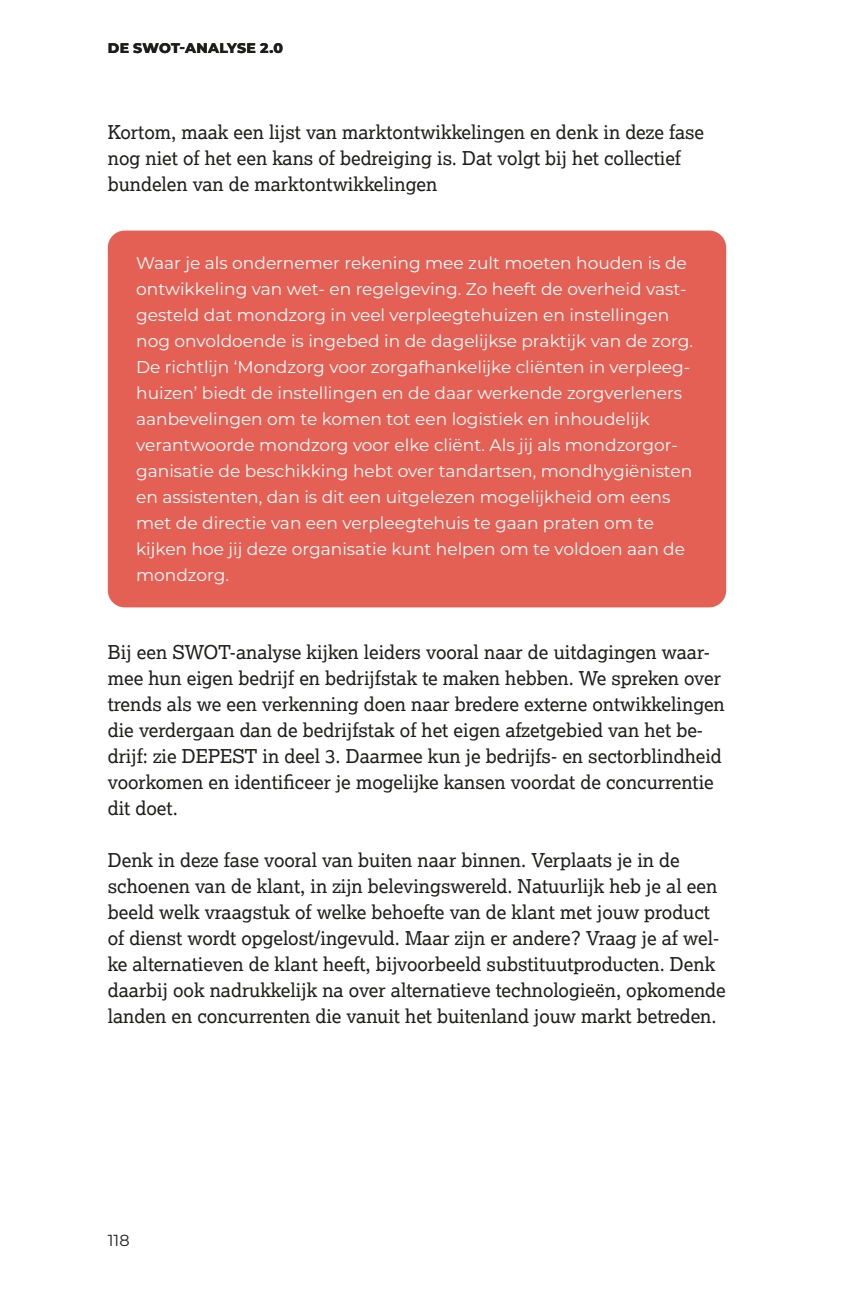
<style>
.page{position:relative;width:851px;height:1304px;background:#fff}
.page>*{position:absolute;margin:0;border:0;box-sizing:border-box;transform-origin:0 0}
.t1{font:19px/26px "Lexia";color:#1d1d1b}
.t2{font:17px/26px "Montserrat";color:#fff}
.t3{font:16px "Montserrat";color:#1d1d1b}
.t4{font:800 14px "Montserrat";letter-spacing:.02em;color:#1d1d1b}
</style>
<div class="page">
<div style="left:108px;top:231px;width:618px;height:376px;background:#e46054;border-radius:17px"></div>
<p class="t4" style="left:108px;top:38px;width:177px">DE SWOT-ANALYSE 2.0</p>
<p class="t1" style="left:108px;top:119px;width:598px">Kortom, maak een lijst van marktontwikkelingen en denk in deze fase nog niet of het een kans of bedreiging is. Dat volgt bij het collectief bundelen van de marktontwikkelingen</p>
<p class="t2" style="left:136px;top:250px;width:558px">Waar je als ondernemer rekening mee zult moeten houden is de ontwikkeling van wet- en regelgeving. Zo heeft de overheid vast&shy;gesteld dat mondzorg in veel verpleegtehuizen en instellingen nog onvoldoende is ingebed in de dagelijkse praktijk van de zorg.<br>De richtlijn ‘Mondzorg voor zorgafhankelijke cliënten in verpleeg&shy;huizen’ biedt de instellingen en de daar werkende zorgverleners aanbevelingen om te komen tot een logistiek en inhoudelijk verantwoorde mondzorg voor elke cliënt. Als jij als mondzorgor&shy;ganisatie de beschikking hebt over tandartsen, mondhygiënisten en assistenten, dan is dit een uitgelezen mogelijkheid om eens met de directie van een verpleegtehuis te gaan praten om te kijken hoe jij deze organisatie kunt helpen om te voldoen aan de mondzorg.</p>
<p class="t1" style="left:108px;top:639px;width:618px">Bij een SWOT-analyse kijken leiders vooral naar de uitdagingen waar&shy;mee hun eigen bedrijf en bedrijfstak te maken hebben. We spreken over trends als we een verkenning doen naar bredere externe ontwikkelingen die verdergaan dan de bedrijfstak of het eigen afzetgebied van het be&shy;drijf: zie DEPEST in deel 3. Daarmee kun je bedrijfs- en sectorblindheid voorkomen en identificeer je mogelijke kansen voordat de concurrentie dit doet.</p>
<p class="t1" style="left:108px;top:847px;width:619px">Denk in deze fase vooral van buiten naar binnen. Verplaats je in de schoenen van de klant, in zijn belevingswereld. Natuurlijk heb je al een beeld welk vraagstuk of welke behoefte van de klant met jouw product of dienst wordt opgelost/ingevuld. Maar zijn er andere? Vraag je af wel&shy;ke alternatieven de klant heeft, bijvoorbeeld substituutproducten. Denk daarbij ook nadrukkelijk na over alternatieve technologieën, opkomende landen en concurrenten die vanuit het buitenland jouw markt betreden.</p>
<p class="t3" style="left:108px;top:1230px;width:23px">118</p>
</div>
